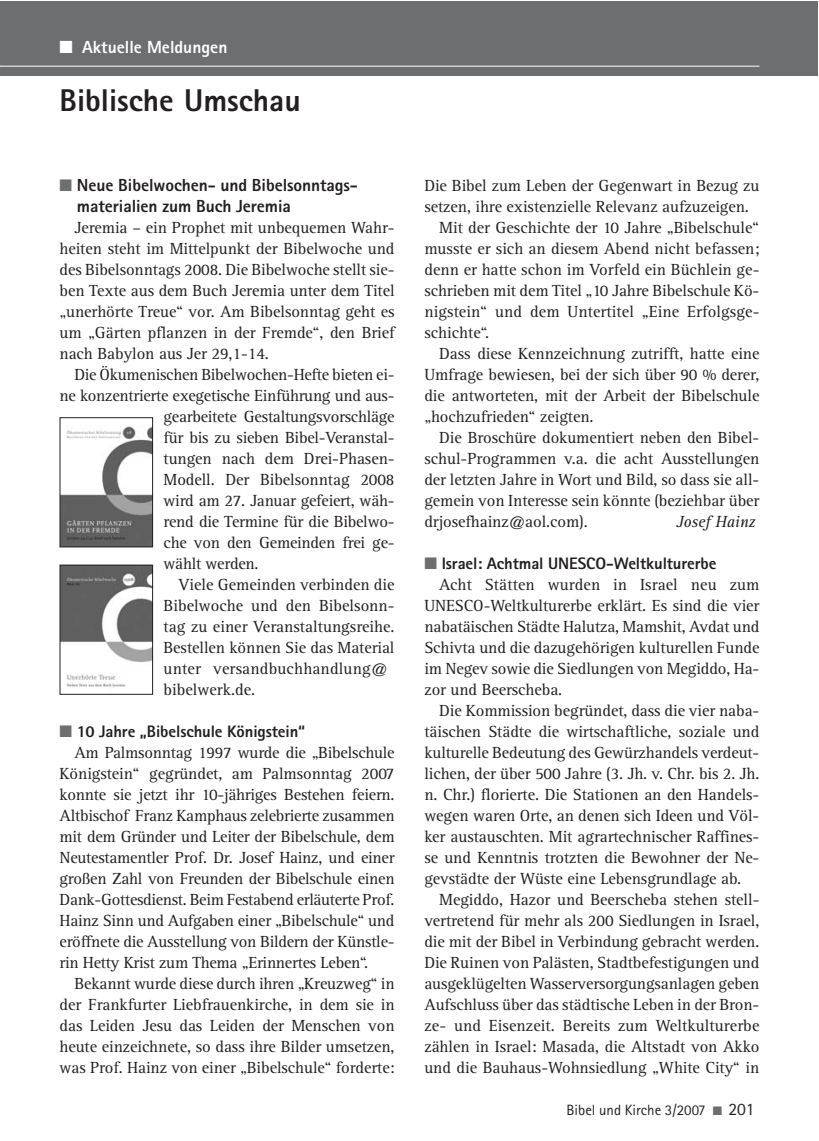
<style>
.page{position:relative;width:819px;height:1141px;background:#fff}
.page>*{position:absolute;margin:0;border:0;box-sizing:border-box;transform-origin:0 0}
.t1{font:800 31.5px "Rotis Sans Serif";color:#231f20}
.t2{font:800 17.5px/21px "Rotis Sans Serif";letter-spacing:-.005em;color:#231f20}
.t3{font:800 17.5px "Rotis Sans Serif";color:#fff}
.t4{font:16.62px/21px "Rotis Serif";letter-spacing:-.005em;color:#231f20;text-align:justify}
.t5{font:800 16.62px "Rotis Sans Serif";letter-spacing:-.005em;color:#231f20}
.t6{font:italic 16.62px "Rotis Serif";letter-spacing:-.005em;color:#231f20}
.t7{font:14.88px "Rotis Sans Serif";color:#231f20}
.s1{color:#6d6e70}
.s2{font-size:17.5px}
</style>
<div class="page">
<div style="left:0;top:2px;width:817px;height:74px;background:#6d6e70"></div>
<hr style="left:0;top:66px;width:759px;height:1px;background:#fff">
<img style="left:62px;top:567px;width:89px;height:120px">
<div style="left:60px;top:565px;width:93px;height:130px;border:1px solid #231f20"></div>
<img style="left:62px;top:426px;width:89px;height:119px">
<div style="left:60px;top:417px;width:93px;height:130px;border:1px solid #231f20"></div>
<p class="t3" style="left:60px;top:41px;width:169px">■ Aktuelle Meldungen</p>
<h1 class="t1" style="left:60px;top:89px;width:243px">Biblische Umschau</h1>
<p class="t2" style="left:77px;top:176px;width:282px;text-indent:-17px"><span class="s1">■</span> Neue Bibelwochen- und Bibelsonntags&shy;materialien zum Buch Jeremia</p>
<p class="t4" style="left:60px;top:218px;width:336px;text-indent:15px">Jeremia – ein Prophet mit unbequemen Wahr&shy;heiten steht im Mittelpunkt der Bibelwoche und des Bibelsonntags 2008. Die Bibelwoche stellt sie&shy;ben Texte aus dem Buch Jeremia unter dem Titel „unerhörte Treue“ vor. Am Bibelsonntag geht es um „Gärten pflanzen in der Fremde“, den Brief nach Babylon aus Jer 29,1-14.</p>
<p class="t4" style="left:74px;top:365px;width:321px">Die Ökumenischen Bibelwochen-Hefte bieten ei-</p>
<p class="t4" style="left:60px;top:386px;width:336px">ne konzentrierte exegetische Einführung und aus-</p>
<p class="t4" style="left:163px;top:407px;width:232px">gearbeitete Gestaltungsvorschläge</p>
<p class="t4" style="left:163px;top:428px;width:232px">für bis zu sieben Bibel-Veranstal-</p>
<p class="t4" style="left:163px;top:449px;width:232px">tungen nach dem Drei-Phasen-</p>
<p class="t4" style="left:163px;top:470px;width:232px">Modell. Der Bibelsonntag 2008</p>
<p class="t4" style="left:163px;top:491px;width:232px">wird am 27. Januar gefeiert, wäh-</p>
<p class="t4" style="left:163px;top:512px;width:232px">rend die Termine für die Bibelwo-</p>
<p class="t4" style="left:163px;top:533px;width:232px">che von den Gemeinden frei ge-</p>
<p class="t4" style="left:163px;top:554px;width:96px">wählt werden.</p>
<p class="t4" style="left:178px;top:575px;width:218px">Viele Gemeinden verbinden die</p>
<p class="t4" style="left:163px;top:596px;width:232px">Bibelwoche und den Bibelsonn-</p>
<p class="t4" style="left:163px;top:617px;width:232px">tag zu einer Veranstaltungsreihe.</p>
<p class="t4" style="left:163px;top:638px;width:232px">Bestellen können Sie das Material</p>
<p class="t4" style="left:163px;top:659px;width:225px">unter versandbuchhandlung@</p>
<p class="t4" style="left:163px;top:680px;width:93px">bibelwerk.de.</p>
<p class="t5" style="left:60px;top:725px;width:247px"><span class="s1">■</span> 10 Jahre „Bibelschule Königstein“</p>
<p class="t4" style="left:60px;top:743px;width:336px;text-indent:15px">Am Palmsonntag 1997 wurde die „Bibelschule Königstein“ gegründet, am Palmsonntag 2007 konnte sie jetzt ihr 10-jähriges Bestehen feiern.<br>Altbischof Franz Kamphaus zelebrierte zusammen mit dem Gründer und Leiter der Bibelschule, dem Neutestamentler Prof. Dr. Josef Hainz, und einer großen Zahl von Freunden der Bibelschule einen Dank-Gottesdienst. Beim Festabend erläuterte Prof.<br>Hainz Sinn und Aufgaben einer „Bibelschule“ und eröffnete die Ausstellung von Bildern der Künstle&shy;rin Hetty Krist zum Thema „Erinnertes Leben“.</p>
<p class="t4" style="left:60px;top:974px;width:336px;text-indent:15px">Bekannt wurde diese durch ihren „Kreuzweg“ in der Frankfurter Liebfrauenkirche, in dem sie in das Leiden Jesu das Leiden der Menschen von heute einzeichnete, so dass ihre Bilder umsetzen, was Prof. Hainz von einer „Bibelschule“ forderte:</p>
<p class="t4" style="left:424px;top:176px;width:336px">Die Bibel zum Leben der Gegenwart in Bezug zu</p>
<p class="t4" style="left:424px;top:197px;width:326px">setzen, ihre existenzielle Relevanz aufzuzeigen.</p>
<p class="t4" style="left:439px;top:218px;width:321px">Mit der Geschichte der 10 Jahre „Bibelschule“</p>
<p class="t4" style="left:424px;top:239px;width:336px">musste er sich an diesem Abend nicht befassen;</p>
<p class="t4" style="left:424px;top:260px;width:336px">denn er hatte schon im Vorfeld ein Büchlein ge-</p>
<p class="t4" style="left:424px;top:281px;width:336px">schrieben mit dem Titel „10 Jahre Bibelschule Kö-</p>
<p class="t4" style="left:424px;top:302px;width:336px">nigstein“ und dem Untertitel „Eine Erfolgsge-</p>
<p class="t4" style="left:424px;top:323px;width:66px">schichte“.</p>
<p class="t4" style="left:439px;top:344px;width:321px">Dass diese Kennzeichnung zutrifft, hatte eine</p>
<p class="t4" style="left:424px;top:365px;width:336px">Umfrage bewiesen, bei der sich über 90 % derer,</p>
<p class="t4" style="left:424px;top:386px;width:336px">die antworteten, mit der Arbeit der Bibelschule</p>
<p class="t4" style="left:424px;top:407px;width:171px">„hochzufrieden“ zeigten.</p>
<p class="t4" style="left:439px;top:428px;width:321px">Die Broschüre dokumentiert neben den Bibel-</p>
<p class="t4" style="left:424px;top:449px;width:336px">schul-Programmen v.a. die acht Ausstellungen</p>
<p class="t4" style="left:424px;top:470px;width:336px">der letzten Jahre in Wort und Bild, so dass sie all-</p>
<p class="t4" style="left:424px;top:491px;width:336px">gemein von Interesse sein könnte (beziehbar über</p>
<p class="t4" style="left:424px;top:512px;width:165px">drjosefhainz@aol.com).</p>
<p class="t6" style="left:676px;top:515px;width:81px">Josef Hainz</p>
<p class="t5" style="left:424px;top:557px;width:293px"><span class="s1">■</span> Israel: Achtmal UNESCO-Weltkulturerbe</p>
<p class="t4" style="left:424px;top:575px;width:336px;text-indent:15px">Acht Stätten wurden in Israel neu zum UNESCO-Weltkulturerbe erklärt. Es sind die vier nabatäischen Städte Halutza, Mamshit, Avdat und Schivta und die dazugehörigen kulturellen Funde im Negev sowie die Siedlungen von Megiddo, Ha&shy;zor und Beerscheba.</p>
<p class="t4" style="left:424px;top:701px;width:336px;text-indent:15px">Die Kommission begründet, dass die vier naba&shy;täischen Städte die wirtschaftliche, soziale und kulturelle Bedeutung des Gewürzhandels verdeut&shy;lichen, der über 500 Jahre (3. Jh. v. Chr. bis 2. Jh. n. Chr.) florierte. Die Stationen an den Handels&shy;wegen waren Orte, an denen sich Ideen und Völ&shy;ker austauschten. Mit agrartechnischer Raffines&shy;se und Kenntnis trotzten die Bewohner der Ne&shy;gevstädte der Wüste eine Lebensgrundlage ab.</p>
<p class="t4" style="left:424px;top:890px;width:336px;text-indent:15px">Megiddo, Hazor und Beerscheba stehen stell&shy;vertretend für mehr als 200 Siedlungen in Israel, die mit der Bibel in Verbindung gebracht werden.<br>Die Ruinen von Palästen, Stadtbefestigungen und ausgeklügelten Wasserversorgungsanlagen geben Aufschluss über das städtische Leben in der Bron&shy;ze- und Eisenzeit. Bereits zum Weltkulturerbe zählen in Israel: Masada, die Altstadt von Akko und die Bauhaus-Wohnsiedlung „White City“ in</p>
<p class="t7" style="left:566px;top:1104px;width:189px">Bibel und Kirche 3/2007 <span class="s1">■</span> <span class="s2">201</span></p>
</div>
